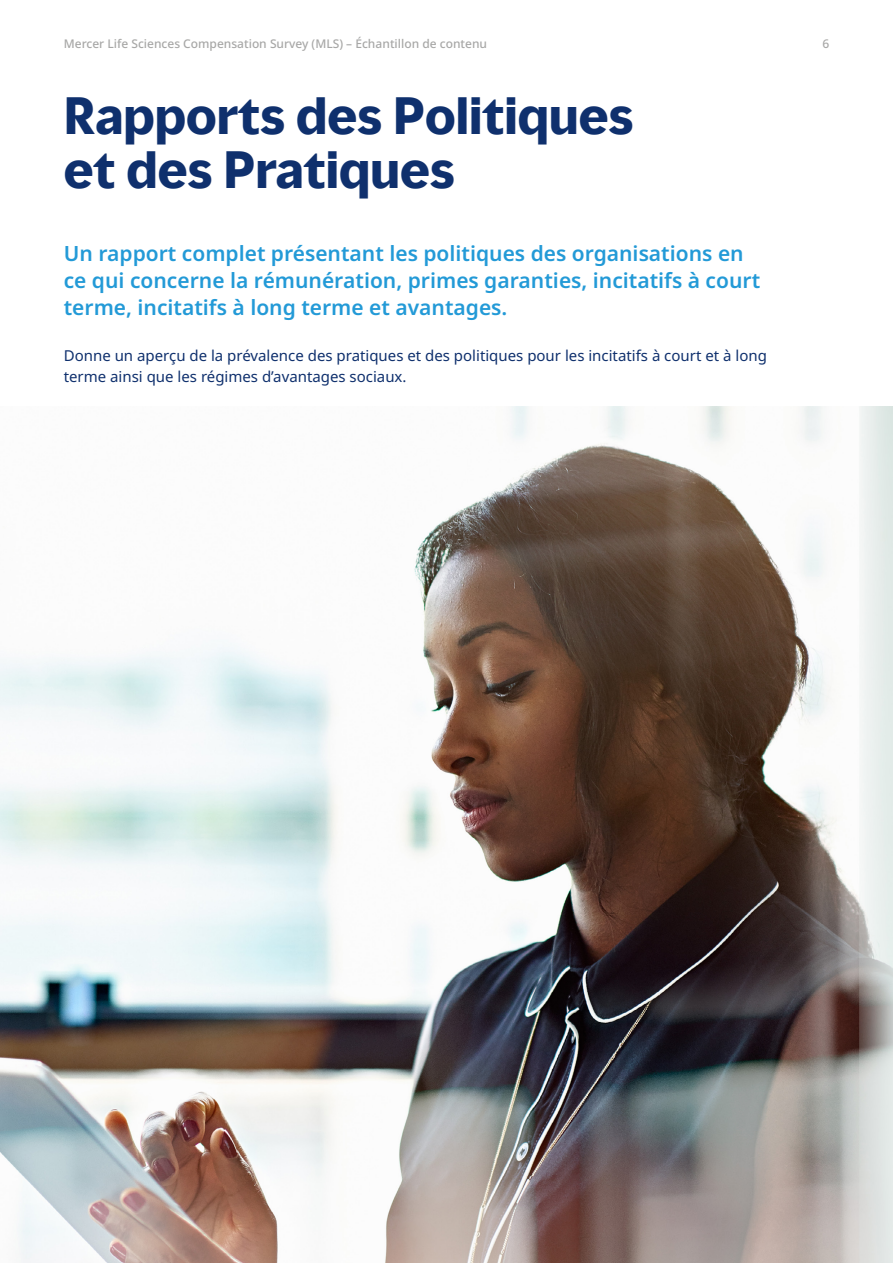
<style>
.page{position:relative;width:893px;height:1263px;background:#fff}
.page>*{position:absolute;margin:0;border:0;box-sizing:border-box;transform-origin:0 0}
.t1{font:700 48px/54px "MMC Display";color:#0f306d}
.t2{font:600 21px/27px "Noto Sans";color:#239ad7}
.t3{font:15px/21px "Noto Sans";color:#0f306d}
.t4{font:500 12px "Noto Sans";color:#a8a8a7}
</style>
<div class="page">
<img style="left:0;top:407px;width:893px;height:856px">
<p class="t4" style="left:64px;top:35px;width:425px">Mercer Life Sciences Compensation Survey (MLS) – Échantillon de contenu</p>
<p class="t4" style="left:822px;top:35px;width:8px">6</p>
<h1 class="t1" style="left:64px;top:90px;width:571px">Rapports des Politiques et des Pratiques</h1>
<p class="t2" style="left:64px;top:240px;width:698px">Un rapport complet présentant les politiques des organisations en ce qui concerne la rémunération, primes garanties, incitatifs à court terme, incitatifs à long terme et avantages.</p>
<p class="t3" style="left:64px;top:345px;width:705px">Donne un aperçu de la prévalence des pratiques et des politiques pour les incitatifs à court et à long terme ainsi que les régimes d’avantages sociaux.</p>
</div>
